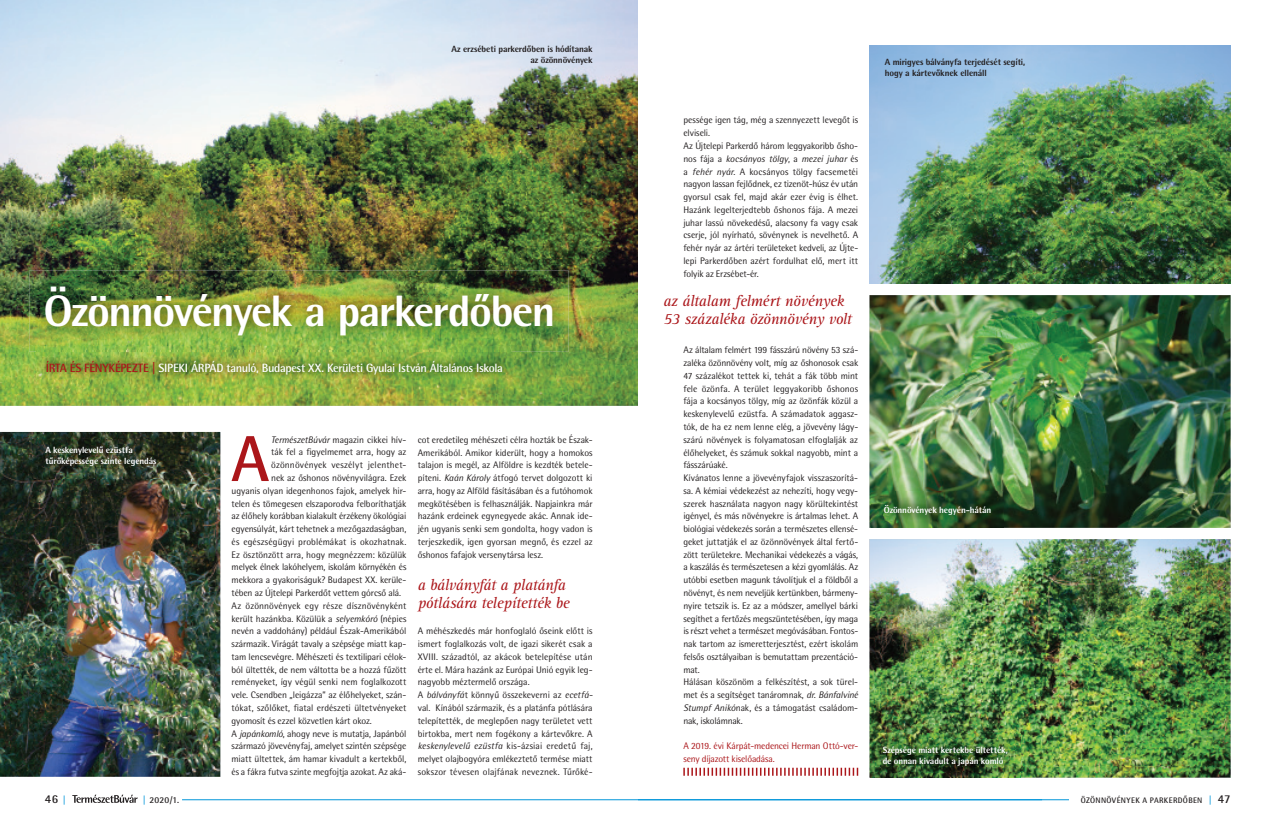
<style>
.page{position:relative;width:1276px;height:823px;background:#fff}
.page>*{position:absolute;margin:0;border:0;box-sizing:border-box;transform-origin:0 0}
.t1{font:700 65px "Rotis Semi Sans Pro";color:#ab161a}
.t2{font:800 44px "Rotis Semi Sans Pro";letter-spacing:-.035em;color:#fff}
.t3{font:italic 16px/18px "Rotis Serif Pro";letter-spacing:-.025em;color:#ab161a}
.t4{font:700 12px "Rotis Semi Sans Pro";letter-spacing:-.03em;color:#fff}
.t5{font:700 12px "Rotis Semi Sans Pro";color:#231f20}
.t6{font:9.5px/12.8px "Rotis Semi Sans Pro";letter-spacing:-.005em;color:#231f20}
.t7{font:9.5px/12.8px "Rotis Semi Sans Pro";letter-spacing:-.015em;color:#ab161a}
.t8{font:9.5px "Rotis Semi Sans Pro";letter-spacing:.015em;color:#231f20}
.t9{font:800 9px/11px "Rotis Semi Sans Pro";letter-spacing:-.01em;color:#fff}
.t10{font:800 9px/11px "Rotis Semi Sans Pro";letter-spacing:-.01em;color:#231f20}
.t11{font:700 9px "Rotis Semi Sans Pro";color:#231f20}
.t12{font:700 8px "Rotis Semi Sans Pro";letter-spacing:.045em;color:#231f20}
.s1{color:#ab161a}
.s2{font-size:9px;color:#0095d9}
.s3{color:#0095d9}
.s4{font-style:italic}
.s5{font-size:12px}
</style>
<div class="page">
<svg style="left:72px;top:794px;width:65px;height:8px"></svg>
<hr style="left:182px;top:798px;width:456px;height:1px;background:#0095d9">
<hr style="left:638px;top:798px;width:431px;height:1px;background:#0095d9">
<img style="left:869px;top:45px;width:361px;height:238px">
<img style="left:0;top:431px;width:220px;height:345px">
<img style="left:869px;top:295px;width:361px;height:232px">
<img style="left:869px;top:539px;width:361px;height:238px">
<img style="left:33px;top:433px;width:136px;height:45px">
<img style="left:871px;top:491px;width:132px;height:36px">
<img style="left:870px;top:733px;width:150px;height:45px">
<img style="left:0;top:0;width:638px;height:405px">
<img style="left:29px;top:270px;width:539px;height:81px">
<img style="left:37px;top:351px;width:475px;height:32px">
<svg style="left:683px;top:767px;width:175px;height:8px"></svg>
<p class="t10" style="left:451px;top:43px;width:143px;text-align:right">Az erzsébeti parkerdőben is hódítanak az özönnövények</p>
<h2 class="t2" style="left:43px;top:283px;width:513px">Özönnövények a parkerdőben</h2>
<p class="t4" style="left:46px;top:360px;width:458px"><span class="s1">ÍRTA ÉS FÉNYKÉPEZTE |</span> SIPEKI ÁRPÁD tanuló, Budapest XX. Kerületi Gyulai István Általános Iskola</p>
<p class="t9" style="left:45px;top:443px;width:113px">A keskenylevelű ezüstfa tűrőképessége szinte legendás</p>
<p class="t5" style="left:45px;top:791px;width:23px">46 <span class="s2">|</span></p>
<p class="t11" style="left:143px;top:793px;width:38px"><span class="s3">|</span> 2020/1.</p>
<h1 class="t1" style="left:231px;top:419px;width:40px">A</h1>
<p class="t6" style="left:271px;top:433px;width:137px"><span class="s4">TermészetBúvár</span> magazin cikkei hív-</p>
<p class="t6" style="left:271px;top:445px;width:137px">ták fel a figyelmemet arra, hogy az</p>
<p class="t8" style="left:271px;top:459px;width:137px">özönnövények veszélyt jelenthet-</p>
<p class="t6" style="left:271px;top:471px;width:137px">nek az őshonos növényvilágra. Ezek</p>
<p class="t6" style="left:231px;top:484px;width:176px">ugyanis olyan idegenhonos fajok, amelyek hir-</p>
<p class="t6" style="left:231px;top:496px;width:176px">telen és tömegesen elszaporodva felboríthatják</p>
<p class="t6" style="left:231px;top:509px;width:176px">az élőhely korábban kialakult érzékeny ökológiai</p>
<p class="t6" style="left:231px;top:522px;width:176px">egyensúlyát, kárt tehetnek a mezőgazdaságban,</p>
<p class="t6" style="left:231px;top:535px;width:176px">és egészségügyi problémákat is okozhatnak.</p>
<p class="t6" style="left:231px;top:547px;width:176px">Ez ösztönzött arra, hogy megnézzem: közülük</p>
<p class="t6" style="left:231px;top:560px;width:176px">melyek élnek lakóhelyem, iskolám környékén és</p>
<p class="t6" style="left:231px;top:573px;width:176px">mekkora a gyakoriságuk? Budapest XX. kerüle-</p>
<p class="t6" style="left:231px;top:586px;width:171px">tében az Újtelepi Parkerdőt vettem górcső alá.</p>
<p class="t6" style="left:231px;top:598px;width:176px">Az özönnövények egy része dísznövényként</p>
<p class="t6" style="left:231px;top:611px;width:176px">került hazánkba. Közülük a <span class="s4">selyemkóró</span> (népies</p>
<p class="t6" style="left:231px;top:624px;width:176px">nevén a vaddohány) például Észak-Amerikából</p>
<p class="t6" style="left:231px;top:637px;width:176px">származik. Virágát tavaly a szépsége miatt kap-</p>
<p class="t6" style="left:231px;top:650px;width:176px">tam lencsevégre. Méhészeti és textilipari célok-</p>
<p class="t6" style="left:231px;top:662px;width:176px">ból ültették, de nem váltotta be a hozzá fűzött</p>
<p class="t6" style="left:231px;top:675px;width:176px">reményeket, így végül senki nem foglalkozott</p>
<p class="t6" style="left:231px;top:688px;width:176px">vele. Csendben „leigázza” az élőhelyeket, szán-</p>
<p class="t6" style="left:231px;top:701px;width:176px">tókat, szőlőket, fiatal erdészeti ültetvényeket</p>
<p class="t6" style="left:231px;top:713px;width:142px">gyomosít és ezzel közvetlen kárt okoz.</p>
<p class="t6" style="left:231px;top:726px;width:176px">A <span class="s4">japánkomló</span>, ahogy neve is mutatja, Japánból</p>
<p class="t6" style="left:231px;top:739px;width:176px">származó jövevényfaj, amelyet szintén szépsége</p>
<p class="t6" style="left:231px;top:752px;width:176px">miatt ültettek, ám hamar kivadult a kertekből,</p>
<p class="t6" style="left:231px;top:764px;width:176px">és a fákra futva szinte megfojtja azokat. Az aká-</p>
<p class="t6" style="left:418px;top:433px;width:176px;text-align:justify">cot eredetileg méhészeti célra hozták be Észak-Amerikából. Amikor kiderült, hogy a homokos talajon is megél, az Alföldre is kezdték betele&shy;píteni. <span class="s4">Kaán Károly</span> átfogó tervet dolgozott ki arra, hogy az Alföld fásításában és a futóhomok megkötésében is felhasználják. Napjainkra már hazánk erdeinek egynegyede akác. Annak ide&shy;jén ugyanis senki sem gondolta, hogy vadon is terjeszkedik, igen gyorsan megnő, és ezzel az őshonos fafajok versenytársa lesz.</p>
<h3 class="t3" style="left:418px;top:575px;width:153px">a bálványfát a platánfa pótlására telepítették be</h3>
<p class="t6" style="left:418px;top:624px;width:176px">A méhészkedés már honfoglaló őseink előtt is ismert foglalkozás volt, de igazi sikerét csak a XVIII. századtól, az akácok betelepítése után érte el. Mára hazánk az Európai Unió egyik leg&shy;nagyobb méztermelő országa.<br>A <span class="s4">bálványfá</span>t könnyű összekeverni az <span class="s4">ecetfá&shy;</span>val. Kínából származik, és a platánfa pótlására telepítették, de meglepően nagy területet vett birtokba, mert nem fogékony a kártevőkre. A <span class="s4">keskenylevelű ezüstfa</span> kis-ázsiai eredetű faj, melyet olajbogyóra emlékeztető termése miatt sokszor tévesen olajfának neveznek. Tűrőké-</p>
<p class="t6" style="left:683px;top:114px;width:176px">pessége igen tág, még a szennyezett levegőt is elviseli.<br>Az Újtelepi Parkerdő három leggyakoribb ősho&shy;nos fája a <span class="s4">kocsányos tölgy</span>, a <span class="s4">mezei juhar</span> és a <span class="s4">fehér nyár</span>. A kocsányos tölgy facsemetéi nagyon lassan fejlődnek, ez tizenöt-húsz év után gyorsul csak fel, majd akár ezer évig is élhet.<br>Hazánk legelterjedtebb őshonos fája. A mezei juhar lassú növekedésű, alacsony fa vagy csak cserje, jól nyírható, sövénynek is nevelhető. A fehér nyár az ártéri területeket kedveli, az Újte&shy;lepi Parkerdőben azért fordulhat elő, mert itt folyik az Erzsébet-ér.</p>
<h3 class="t3" style="left:663px;top:291px;width:190px">az általam felmért növények<br>53 százaléka özönnövény volt</h3>
<p class="t6" style="left:683px;top:343px;width:176px">Az általam felmért 199 fásszárú növény 53 szá&shy;zaléka özönnövény volt, míg az őshonosok csak 47 százalékot tettek ki, tehát a fák több mint fele özönfa. A terület leggyakoribb őshonos fája a kocsányos tölgy, míg az özönfák közül a keskenylevelű ezüstfa. A számadatok aggasz&shy;tók, de ha ez nem lenne elég, a jövevény lágy&shy;szárú növények is folyamatosan elfoglalják az élőhelyeket, és számuk sokkal nagyobb, mint a fásszárúaké.<br>Kívánatos lenne a jövevényfajok visszaszorítá&shy;sa. A kémiai védekezést az nehezíti, hogy vegy&shy;szerek használata nagyon nagy körültekintést igényel, és más növényekre is ártalmas lehet. A biológiai védekezés során a természetes ellensé&shy;geket juttatják el az özönnövények által fertő&shy;zött területekre. Mechanikai védekezés a vágás, a kaszálás és természetesen a kézi gyomlálás. Az utóbbi esetben magunk távolítjuk el a földből a növényt, és nem neveljük kertünkben, bármeny&shy;nyire tetszik is. Ez az a módszer, amellyel bárki segíthet a fertőzés megszüntetésében, így maga is részt vehet a természet megóvásában. Fontos&shy;nak tartom az ismeretterjesztést, ezért iskolám felsős osztályaiban is bemutattam prezentáció&shy;mat.<br>Hálásan köszönöm a felkészítést, a sok türel&shy;met és a segítséget tanáromnak, <span class="s4">dr. Bánfalviné Stumpf Anikó</span>nak, és a támogatást családom&shy;nak, iskolámnak.</p>
<p class="t7" style="left:683px;top:739px;width:176px">A 2019. évi Kárpát-medencei Herman Ottó-ver&shy;seny díjazott kiselőadása.</p>
<p class="t10" style="left:885px;top:56px;width:142px">A mirigyes bálványfa terjedését segíti, hogy a kártevőknek ellenáll</p>
<p class="t9" style="left:883px;top:503px;width:109px">Özönnövények hegyén-hátán</p>
<p class="t9" style="left:882px;top:743px;width:127px">Szépsége miatt kertekbe ültették, de onnan kivadult a japán komló</p>
<p class="t12" style="left:1080px;top:794px;width:151px">ÖZÖNNÖVÉNYEK A PARKERDŐBEN <span class="s2">|</span> <span class="s5">47</span></p>
</div>
